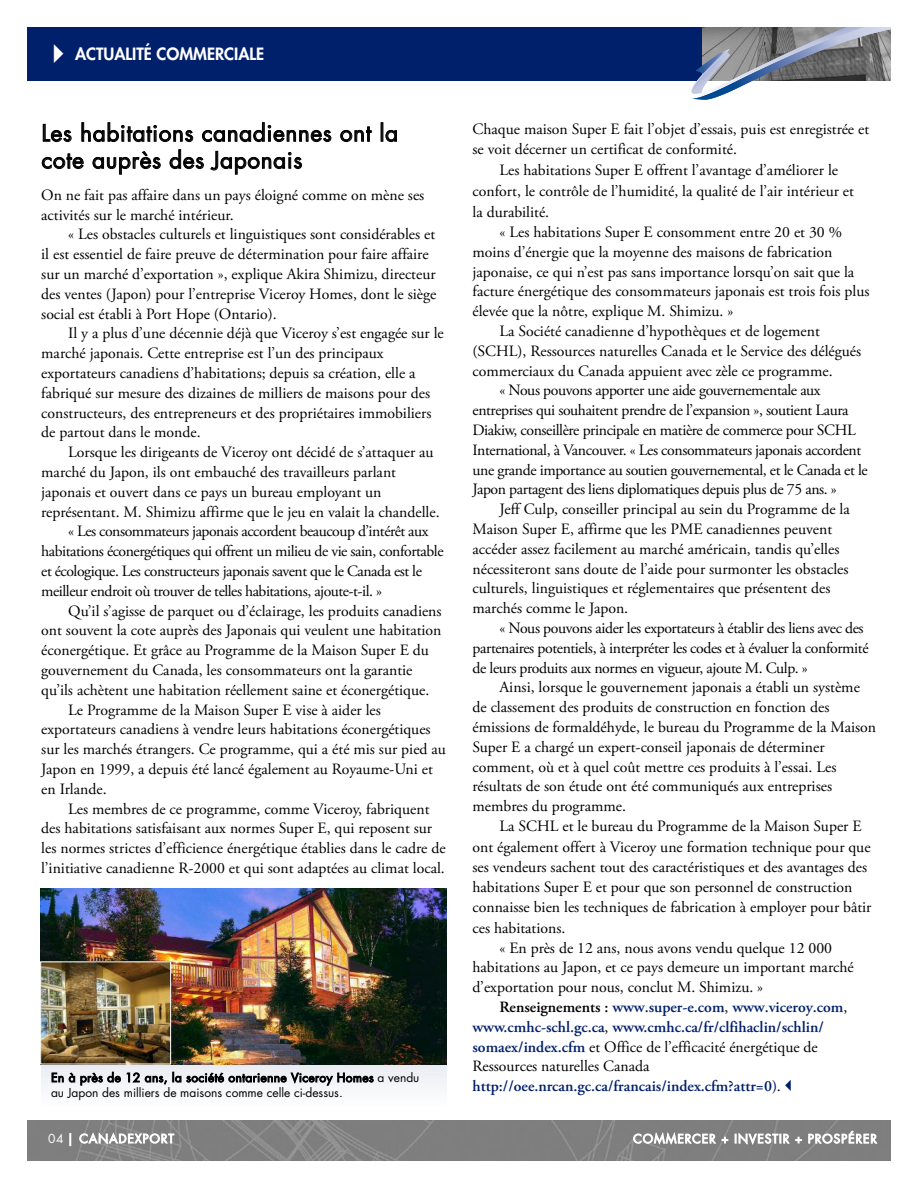
<style>
.page{position:relative;width:918px;height:1188px;background:#fff}
.page>*{position:absolute;margin:0;border:0;box-sizing:border-box;transform-origin:0 0}
.t1{font:22.5px/27px "Futura LT";letter-spacing:.03em;color:#000}
.t2{font:800 16.5px "Futura LT";color:#fff}
.t3{font:15.75px/19.8px "Adobe Garamond Pro";color:#000}
.t4{font:15.75px "Adobe Garamond Pro";letter-spacing:-.025em;color:#000}
.t5{font:15.75px "Adobe Garamond Pro";letter-spacing:-.03em;color:#000}
.t6{font:600 15.75px "Adobe Garamond Pro";color:#00206b}
.t7{font:12px/14.5px "Futura LT";color:#000}
.t8{font:12px "Futura LT";letter-spacing:.08em;color:#fff}
.s1{color:#000}
.s2{font-weight:400;color:#000}
.s3{font-weight:600;color:#00206b}
</style>
<div class="page">
<div style="left:27px;top:27px;width:864px;height:54px;background:#00206b"></div>
<img style="left:28px;top:1120px;width:863px;height:41px">
<div style="left:41px;top:1065px;width:405px;height:5px;background:#e9ecf3"></div>
<div style="left:41px;top:1069px;width:405px;height:5px;background:#ebeef4"></div>
<div style="left:41px;top:1074px;width:405px;height:5px;background:#eef0f5"></div>
<div style="left:41px;top:1078px;width:405px;height:5px;background:#f0f2f7"></div>
<div style="left:41px;top:1083px;width:405px;height:5px;background:#f3f5f8"></div>
<div style="left:41px;top:1088px;width:405px;height:6px;background:#f6f7fa"></div>
<div style="left:41px;top:1094px;width:405px;height:5px;background:#f9fafc"></div>
<img style="left:40px;top:888px;width:407px;height:177px">
<img style="left:42px;top:964px;width:127px;height:98px">
<div style="left:40px;top:962px;width:131px;height:102px;border:1px solid #fff"></div>
<svg style="left:691px;top:27px;width:200px;height:72px"></svg>
<p class="t2" style="left:43px;top:48px;width:223px">✔ACTUALITÉ COMMERCIALE</p>
<h1 class="t1" style="left:42px;top:121px;width:358px">Les habitations canadiennes ont la cote auprès des Japonais</h1>
<p class="t3" style="left:41px;top:186px;width:385px">On ne fait pas affaire dans un pays éloigné comme on mène ses activités sur le marché intérieur.</p>
<p class="t3" style="left:41px;top:226px;width:397px;text-indent:27px">« Les obstacles culturels et linguistiques sont considérables et il est essentiel de faire preuve de détermination pour faire affaire sur un marché d’exportation », explique Akira Shimizu, directeur des ventes (Japon) pour l’entreprise Viceroy Homes, dont le siège social est établi à Port Hope (Ontario).</p>
<p class="t3" style="left:41px;top:325px;width:404px;text-indent:27px">Il y a plus d’une décennie déjà que Viceroy s’est engagée sur le marché japonais. Cette entreprise est l’un des principaux exportateurs canadiens d’habitations; depuis sa création, elle a fabriqué sur mesure des dizaines de milliers de maisons pour des constructeurs, des entrepreneurs et des propriétaires immobiliers de partout dans le monde.</p>
<p class="t3" style="left:68px;top:444px;width:367px">Lorsque les dirigeants de Viceroy ont décidé de s’attaquer au</p>
<p class="t3" style="left:41px;top:463px;width:356px">marché du Japon, ils ont embauché des travailleurs parlant</p>
<p class="t3" style="left:41px;top:483px;width:342px">japonais et ouvert dans ce pays un bureau employant un</p>
<p class="t3" style="left:41px;top:503px;width:400px">représentant. M. Shimizu affirme que le jeu en valait la chandelle.</p>
<p class="t5" style="left:68px;top:525px;width:362px">« Les consommateurs japonais accordent beaucoup d’intérêt aux</p>
<p class="t5" style="left:41px;top:545px;width:404px">habitations éconergétiques qui offrent un milieu de vie sain, confortable</p>
<p class="t5" style="left:41px;top:565px;width:382px">et écologique. Les constructeurs japonais savent que le Canada est le</p>
<p class="t5" style="left:41px;top:585px;width:342px">meilleur endroit où trouver de telles habitations, ajoute-t-il. »</p>
<p class="t3" style="left:68px;top:602px;width:375px">Qu’il s’agisse de parquet ou d’éclairage, les produits canadiens</p>
<p class="t3" style="left:41px;top:622px;width:402px">ont souvent la cote auprès des Japonais qui veulent une habitation</p>
<p class="t3" style="left:41px;top:642px;width:389px">éconergétique. Et grâce au Programme de la Maison Super E du</p>
<p class="t3" style="left:41px;top:661px;width:373px">gouvernement du Canada, les consommateurs ont la garantie</p>
<p class="t3" style="left:41px;top:681px;width:390px">qu’ils achètent une habitation réellement saine et éconergétique.</p>
<p class="t3" style="left:68px;top:701px;width:314px">Le Programme de la Maison Super E vise à aider les</p>
<p class="t3" style="left:41px;top:721px;width:391px">exportateurs canadiens à vendre leurs habitations éconergétiques</p>
<p class="t3" style="left:41px;top:741px;width:406px">sur les marchés étrangers. Ce programme, qui a été mis sur pied au</p>
<p class="t3" style="left:41px;top:760px;width:393px">Japon en 1999, a depuis été lancé également au Royaume-Uni et</p>
<p class="t3" style="left:41px;top:780px;width:67px">en Irlande.</p>
<p class="t3" style="left:68px;top:800px;width:363px">Les membres de ce programme, comme Viceroy, fabriquent</p>
<p class="t3" style="left:41px;top:820px;width:392px">des habitations satisfaisant aux normes Super E, qui reposent sur</p>
<p class="t3" style="left:41px;top:840px;width:406px">les normes strictes d’efficience énergétique établies dans le cadre de</p>
<p class="t3" style="left:41px;top:859px;width:405px">l’initiative canadienne R-2000 et qui sont adaptées au climat local.</p>
<p class="t7" style="left:51px;top:1071px;width:370px">En à près de 12 ans, la société ontarienne Viceroy Homes a vendu au Japon des milliers de maisons comme celle ci-dessus.</p>
<p class="t3" style="left:472px;top:121px;width:398px">Chaque maison Super E fait l’objet d’essais, puis est enregistrée et</p>
<p class="t3" style="left:472px;top:141px;width:266px">se voit décerner un certificat de conformité.</p>
<p class="t3" style="left:500px;top:162px;width:340px">Les habitations Super E offrent l’avantage d’améliorer le</p>
<p class="t3" style="left:472px;top:183px;width:383px">confort, le contrôle de l’humidité, la qualité de l’air intérieur et</p>
<p class="t3" style="left:472px;top:204px;width:78px">la durabilité.</p>
<p class="t3" style="left:500px;top:223px;width:344px">« Les habitations Super E consomment entre 20 et 30 %</p>
<p class="t3" style="left:472px;top:243px;width:361px">moins d’énergie que la moyenne des maisons de fabrication</p>
<p class="t3" style="left:472px;top:263px;width:383px">japonaise, ce qui n’est pas sans importance lorsqu’on sait que la</p>
<p class="t3" style="left:472px;top:283px;width:399px">facture énergétique des consommateurs japonais est trois fois plus</p>
<p class="t3" style="left:472px;top:303px;width:262px">élevée que la nôtre, explique M. Shimizu. »</p>
<p class="t3" style="left:500px;top:322px;width:322px">La Société canadienne d’hypothèques et de logement</p>
<p class="t3" style="left:472px;top:342px;width:390px">(SCHL), Ressources naturelles Canada et le Service des délégués</p>
<p class="t3" style="left:472px;top:362px;width:362px">commerciaux du Canada appuient avec zèle ce programme.</p>
<p class="t4" style="left:500px;top:384px;width:323px">« Nous pouvons apporter une aide gouvernementale aux</p>
<p class="t4" style="left:472px;top:404px;width:378px">entreprises qui souhaitent prendre de l’expansion », soutient Laura</p>
<p class="t4" style="left:472px;top:424px;width:385px">Diakiw, conseillère principale en matière de commerce pour SCHL</p>
<p class="t4" style="left:472px;top:444px;width:390px">International, à Vancouver. « Les consommateurs japonais accordent</p>
<p class="t4" style="left:472px;top:463px;width:397px">une grande importance au soutien gouvernemental, et le Canada et le</p>
<p class="t4" style="left:472px;top:483px;width:366px">Japon partagent des liens diplomatiques depuis plus de 75 ans. »</p>
<p class="t3" style="left:500px;top:501px;width:352px">Jeff Culp, conseiller principal au sein du Programme de la</p>
<p class="t3" style="left:472px;top:520px;width:361px">Maison Super E, affirme que les PME canadiennes peuvent</p>
<p class="t3" style="left:472px;top:540px;width:368px">accéder assez facilement au marché américain, tandis qu’elles</p>
<p class="t3" style="left:472px;top:560px;width:378px">nécessiteront sans doute de l’aide pour surmonter les obstacles</p>
<p class="t3" style="left:472px;top:580px;width:360px">culturels, linguistiques et réglementaires que présentent des</p>
<p class="t3" style="left:472px;top:600px;width:157px">marchés comme le Japon.</p>
<p class="t4" style="left:499px;top:622px;width:366px">« Nous pouvons aider les exportateurs à établir des liens avec des</p>
<p class="t4" style="left:472px;top:642px;width:398px">partenaires potentiels, à interpréter les codes et à évaluer la conformité</p>
<p class="t4" style="left:472px;top:661px;width:337px">de leurs produits aux normes en vigueur, ajoute M. Culp. »</p>
<p class="t3" style="left:499px;top:679px;width:362px">Ainsi, lorsque le gouvernement japonais a établi un système</p>
<p class="t3" style="left:472px;top:699px;width:358px">de classement des produits de construction en fonction des</p>
<p class="t3" style="left:472px;top:718px;width:405px">émissions de formaldéhyde, le bureau du Programme de la Maison</p>
<p class="t3" style="left:472px;top:738px;width:354px">Super E a chargé un expert-conseil japonais de déterminer</p>
<p class="t3" style="left:472px;top:758px;width:365px">comment, où et à quel coût mettre ces produits à l’essai. Les</p>
<p class="t3" style="left:472px;top:778px;width:361px">résultats de son étude ont été communiqués aux entreprises</p>
<p class="t3" style="left:472px;top:798px;width:155px">membres du programme.</p>
<p class="t3" style="left:499px;top:818px;width:364px">La SCHL et le bureau du Programme de la Maison Super E</p>
<p class="t3" style="left:472px;top:838px;width:400px">ont également offert à Viceroy une formation technique pour que</p>
<p class="t3" style="left:472px;top:858px;width:396px">ses vendeurs sachent tout des caractéristiques et des avantages des</p>
<p class="t3" style="left:472px;top:879px;width:381px">habitations Super E et pour que son personnel de construction</p>
<p class="t3" style="left:472px;top:899px;width:401px">connaisse bien les techniques de fabrication à employer pour bâtir</p>
<p class="t3" style="left:472px;top:919px;width:94px">ces habitations.</p>
<p class="t3" style="left:499px;top:939px;width:334px">« En près de 12 ans, nous avons vendu quelque 12 000</p>
<p class="t3" style="left:472px;top:959px;width:383px">habitations au Japon, et ce pays demeure un important marché</p>
<p class="t3" style="left:472px;top:979px;width:292px">d’exportation pour nous, conclut M. Shimizu. »</p>
<p class="t6" style="left:500px;top:1001px;width:349px"><span class="s1">Renseignements :</span> www.super-e.com<span class="s2">,</span> www.viceroy.com<span class="s2">,</span></p>
<p class="t6" style="left:472px;top:1020px;width:353px">www.cmhc-schl.gc.ca<span class="s2">,</span> www.cmhc.ca/fr/clfihaclin/schlin/</p>
<p class="t3" style="left:472px;top:1038px;width:347px"><span class="s3">somaex/index.cfm</span> et Office de l’efficacité énergétique de</p>
<p class="t3" style="left:473px;top:1058px;width:179px">Ressources naturelles Canada</p>
<p class="t6" style="left:472px;top:1080px;width:328px">http://oee.nrcan.gc.ca/francais/index.cfm?attr=0)<span class="s2">.</span>✓</p>
<p class="t8" style="left:48px;top:1133px;width:127px">04 | CANADEXPORT</p>
<p class="t8" style="left:633px;top:1133px;width:245px">COMMERCER + INVESTIR + PROSPÉRER</p>
</div>
